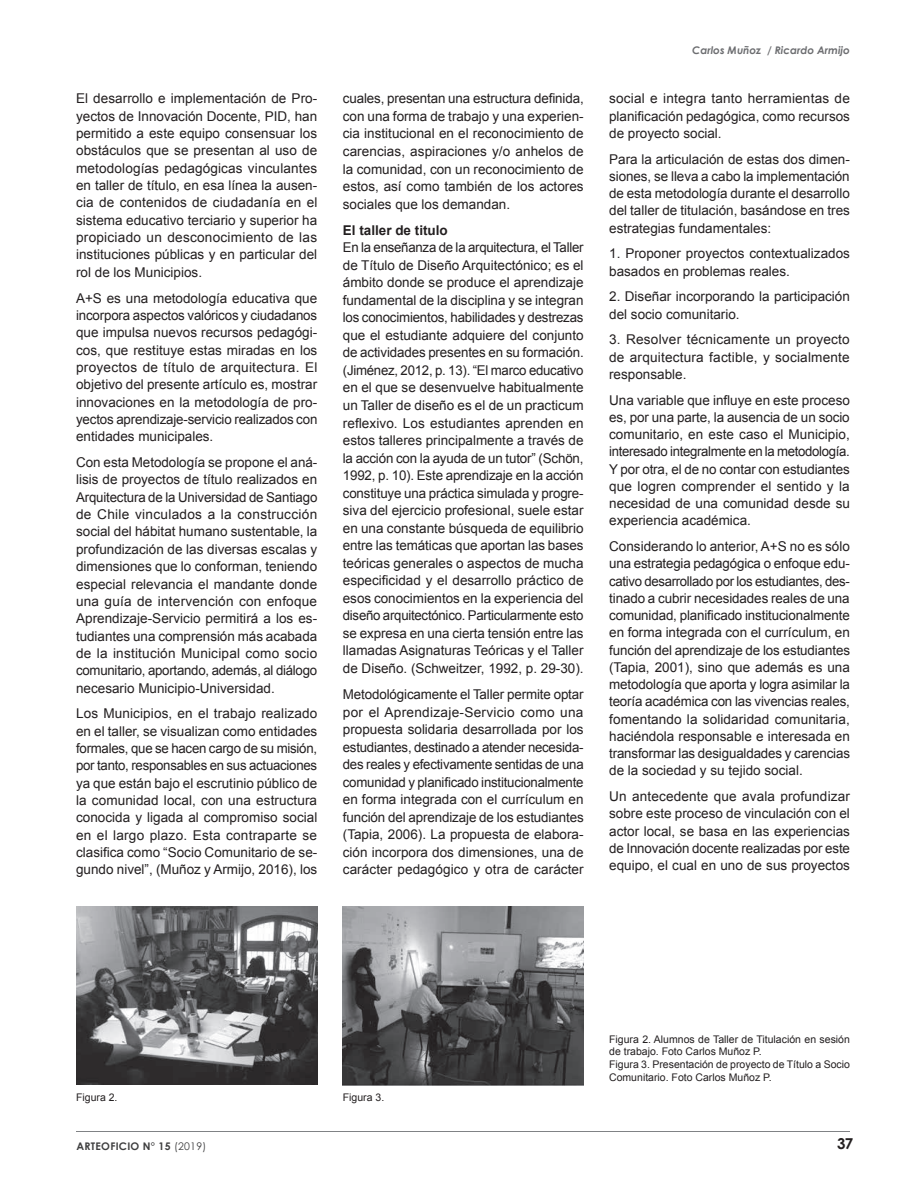
<style>
.page{position:relative;width:918px;height:1188px;background:#fff}
.page>*{position:absolute;margin:0;border:0;box-sizing:border-box;transform-origin:0 0}
.t1{font:700 15px "Century Gothic";color:#231f20}
.t2{font:13.5px/17.4px "Arial";color:#231f20;text-align:justify}
.t3{font:700 13.5px "Arial";color:#231f20}
.t4{font:10.5px/12.6px "Arial";color:#231f20}
.t5{font:italic 700 10.5px "Century Gothic";color:#6c6d70}
.t6{font:700 10.5px "Century Gothic";letter-spacing:.025em;color:#3e3e3f}
.s1{font-weight:400}
</style>
<div class="page">
<hr style="left:77px;top:1132px;width:773px;height:1px;background:#808285">
<img style="left:77px;top:906px;width:240px;height:179px">
<img style="left:343px;top:906px;width:241px;height:179px">
<p class="t2" style="left:76px;top:90px;width:243px">El desarrollo e implementación de Pro&shy;yectos de Innovación Docente, PID, han permitido a este equipo consensuar los obstáculos que se presentan al uso de metodologías pedagógicas vinculantes en taller de título, en esa línea la ausen&shy;cia de contenidos de ciudadanía en el sistema educativo terciario y superior ha propiciado un desconocimiento de las instituciones públicas y en particular del rol de los Municipios.</p>
<p class="t2" style="left:76px;top:289px;width:243px">A+S es una metodología educativa que incorpora aspectos valóricos y ciudadanos que impulsa nuevos recursos pedagógi&shy;cos, que restituye estas miradas en los proyectos de título de arquitectura. El objetivo del presente artículo es, mostrar innovaciones en la metodología de pro&shy;yectos aprendizaje-servicio realizados con entidades municipales.</p>
<p class="t2" style="left:76px;top:454px;width:243px">Con esta Metodología se propone el aná&shy;lisis de proyectos de título realizados en Arquitectura de la Universidad de Santiago de Chile vinculados a la construcción social del hábitat humano sustentable, la profundización de las diversas escalas y dimensiones que lo conforman, teniendo especial relevancia el mandante donde una guía de intervención con enfoque Aprendizaje-Servicio permitirá a los es&shy;tudiantes una comprensión más acabada de la institución Municipal como socio comunitario, aportando, además, al diálogo necesario Municipio-Universidad.</p>
<p class="t2" style="left:76px;top:705px;width:243px">Los Municipios, en el trabajo realizado en el taller, se visualizan como entidades formales, que se hacen cargo de su misión, por tanto, responsables en sus actuaciones ya que están bajo el escrutinio público de la comunidad local, con una estructura conocida y ligada al compromiso social en el largo plazo. Esta contraparte se clasifica como “Socio Comunitario de se&shy;gundo nivel”, (Muñoz y Armijo, 2016), los</p>
<p class="t2" style="left:343px;top:90px;width:242px">cuales, presentan una estructura definida, con una forma de trabajo y una experien&shy;cia institucional en el reconocimiento de carencias, aspiraciones y/o anhelos de la comunidad, con un reconocimiento de estos, así como también de los actores sociales que los demandan.</p>
<p class="t3" style="left:343px;top:221px;width:107px">El taller de titulo</p>
<p class="t2" style="left:343px;top:239px;width:242px">En la enseñanza de la arquitectura, el Taller de Título de Diseño Arquitectónico; es el ámbito donde se produce el aprendizaje fundamental de la disciplina y se integran los conocimientos, habilidades y destrezas que el estudiante adquiere del conjunto de actividades presentes en su formación. (Jiménez, 2012, p. 13). “El marco educativo en el que se desenvuelve habitualmente un Taller de diseño es el de un practicum reflexivo. Los estudiantes aprenden en estos talleres principalmente a través de la acción con la ayuda de un tutor” (Schön, 1992, p. 10). Este aprendizaje en la acción constituye una práctica simulada y progre&shy;siva del ejercicio profesional, suele estar en una constante búsqueda de equilibrio entre las temáticas que aportan las bases teóricas generales o aspectos de mucha especificidad y el desarrollo práctico de esos conocimientos en la experiencia del diseño arquitectónico. Particularmente esto se expresa en una cierta tensión entre las llamadas Asignaturas Teóricas y el Taller de Diseño. (Schweitzer, 1992, p. 29-30).</p>
<p class="t2" style="left:343px;top:686px;width:242px">Metodológicamente el Taller permite optar por el Aprendizaje-Servicio como una propuesta solidaria desarrollada por los estudiantes, destinado a atender necesida&shy;des reales y efectivamente sentidas de una comunidad y planificado institucionalmente en forma integrada con el currículum en función del aprendizaje de los estudiantes (Tapia, 2006). La propuesta de elabora&shy;ción incorpora dos dimensiones, una de carácter pedagógico y otra de carácter</p>
<p class="t5" style="left:692px;top:42px;width:159px">Carlos Muñoz / Ricardo Armijo</p>
<p class="t2" style="left:609px;top:90px;width:242px">social e integra tanto herramientas de planificación pedagógica, como recursos de proyecto social.</p>
<p class="t2" style="left:609px;top:150px;width:242px">Para la articulación de estas dos dimen&shy;siones, se lleva a cabo la implementación de esta metodología durante el desarrollo del taller de titulación, basándose en tres estrategias fundamentales:</p>
<p class="t2" style="left:609px;top:245px;width:242px">1. Proponer proyectos contextualizados basados en problemas reales.</p>
<p class="t2" style="left:609px;top:288px;width:242px">2. Diseñar incorporando la participación del socio comunitario.</p>
<p class="t2" style="left:609px;top:331px;width:242px">3. Resolver técnicamente un proyecto de arquitectura factible, y socialmente responsable.</p>
<p class="t2" style="left:609px;top:391px;width:242px">Una variable que influye en este proceso es, por una parte, la ausencia de un socio comunitario, en este caso el Municipio, interesado integralmente en la metodología.<br>Y por otra, el de no contar con estudiantes que logren comprender el sentido y la necesidad de una comunidad desde su experiencia académica.</p>
<p class="t2" style="left:609px;top:538px;width:242px">Considerando lo anterior, A+S no es sólo una estrategia pedagógica o enfoque edu&shy;cativo desarrollado por los estudiantes, des&shy;tinado a cubrir necesidades reales de una comunidad, planificado institucionalmente en forma integrada con el currículum, en función del aprendizaje de los estudiantes (Tapia, 2001), sino que además es una metodología que aporta y logra asimilar la teoría académica con las vivencias reales, fomentando la solidaridad comunitaria, haciéndola responsable e interesada en transformar las desigualdades y carencias de la sociedad y su tejido social.</p>
<p class="t2" style="left:609px;top:788px;width:242px">Un antecedente que avala profundizar sobre este proceso de vinculación con el actor local, se basa en las experiencias de Innovación docente realizadas por este equipo, el cual en uno de sus proyectos</p>
<p class="t4" style="left:76px;top:1092px;width:43px">Figura 2.</p>
<p class="t4" style="left:343px;top:1092px;width:43px">Figura 3.</p>
<p class="t6" style="left:77px;top:1138px;width:131px">ARTEOFICIO N° 15 <span class="s1">(2019)</span></p>
<p class="t4" style="left:609px;top:1033px;width:242px">Figura 2. Alumnos de Taller de Titulación en sesión de trabajo. Foto Carlos Muñoz P.<br>Figura 3. Presentación de proyecto de Título a Socio Comunitario. Foto Carlos Muñoz P.</p>
<p class="t1" style="left:837px;top:1132px;width:18px">37</p>
</div>
